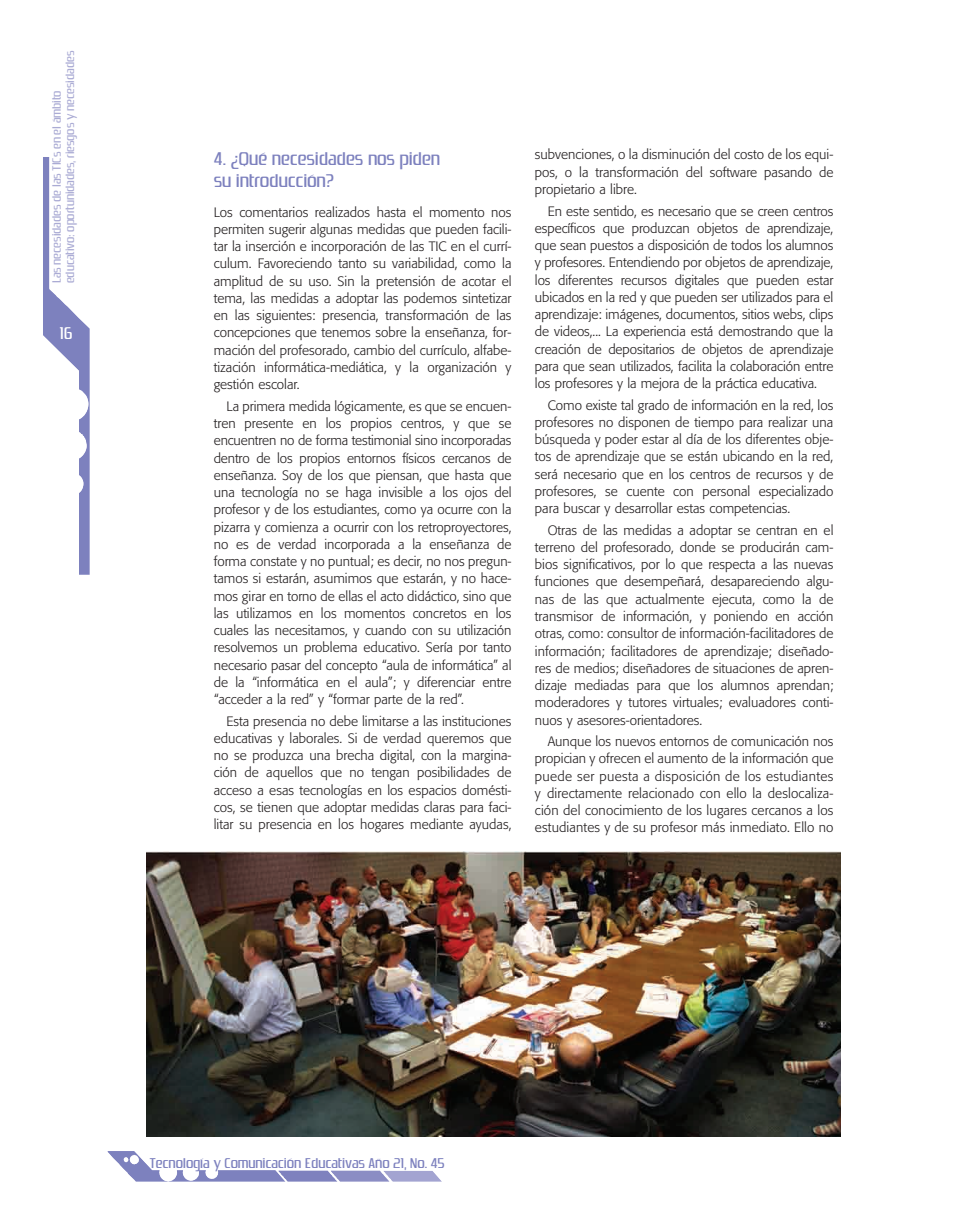
<style>
.page{position:relative;width:961px;height:1231px;background:#fff}
.page>*{position:absolute;margin:0;border:0;box-sizing:border-box;transform-origin:0 0}
.t1{font:19.5px/22.5px "Zrnic";color:#7d81be}
.t2{font:18px "Zrnic";color:#fff}
.t3{font:15px "Zrnic";color:#7d81be}
.t4{font:300 13.5px/17.2px "Formata";color:#231f20;text-align:justify}
.t5{font:12.75px/13.5px "Zrnic";color:#aaabd4}
</style>
<div class="page">
<img style="left:108px;top:1151px;width:177px;height:30px">
<img style="left:43px;top:157px;width:47px;height:418px">
<img style="left:146px;top:851px;width:694px;height:286px">
<p class="t5" style="left:50px;top:283px;width:234px;rotate:-90deg">Las necesidades de las TICs en el ámbito educativo: oportunidades, riesgos y necesidades</p>
<h2 class="t2" style="left:60px;top:324px;width:14px">16</h2>
<h1 class="t1" style="left:214px;top:148px;width:228px">4. ¿Qué necesidades nos piden su introducción?</h1>
<p class="t4" style="left:214px;top:203px;width:299px">Los comentarios realizados hasta el momento nos permiten sugerir algunas medidas que pueden facili&shy;tar la inserción e incorporación de las TIC en el currí&shy;culum. Favoreciendo tanto su variabilidad, como la amplitud de su uso. Sin la pretensión de acotar el tema, las medidas a adoptar las podemos sintetizar en las siguientes: presencia, transformación de las concepciones que tenemos sobre la enseñanza, for&shy;mación del profesorado, cambio del currículo, alfabe&shy;tización informática-mediática, y la organización y gestión escolar.</p>
<p class="t4" style="left:214px;top:397px;width:299px;text-indent:13px">La primera medida lógicamente, es que se encuen&shy;tren presente en los propios centros, y que se encuentren no de forma testimonial sino incorporadas dentro de los propios entornos físicos cercanos de enseñanza. Soy de los que piensan, que hasta que una tecnología no se haga invisible a los ojos del profesor y de los estudiantes, como ya ocurre con la pizarra y comienza a ocurrir con los retroproyectores, no es de verdad incorporada a la enseñanza de forma constate y no puntual; es decir, no nos pregun&shy;tamos si estarán, asumimos que estarán, y no hace&shy;mos girar en torno de ellas el acto didáctico, sino que las utilizamos en los momentos concretos en los cuales las necesitamos, y cuando con su utilización resolvemos un problema educativo. Sería por tanto necesario pasar del concepto “aula de informática” al de la “informática en el aula”; y diferenciar entre “acceder a la red” y “formar parte de la red”.</p>
<p class="t4" style="left:214px;top:712px;width:299px;text-indent:13px">Esta presencia no debe limitarse a las instituciones educativas y laborales. Si de verdad queremos que no se produzca una brecha digital, con la margina&shy;ción de aquellos que no tengan posibilidades de acceso a esas tecnologías en los espacios domésti&shy;cos, se tienen que adoptar medidas claras para faci&shy;litar su presencia en los hogares mediante ayudas,</p>
<p class="t4" style="left:535px;top:146px;width:300px">subvenciones, o la disminución del costo de los equi&shy;pos, o la transformación del software pasando de propietario a libre.</p>
<p class="t4" style="left:535px;top:202px;width:300px;text-indent:13px">En este sentido, es necesario que se creen centros específicos que produzcan objetos de aprendizaje, que sean puestos a disposición de todos los alumnos y profesores. Entendiendo por objetos de aprendizaje, los diferentes recursos digitales que pueden estar ubicados en la red y que pueden ser utilizados para el aprendizaje: imágenes, documentos, sitios webs, clips de videos,... La experiencia está demostrando que la creación de depositarios de objetos de aprendizaje para que sean utilizados, facilita la colaboración entre los profesores y la mejora de la práctica educativa.</p>
<p class="t4" style="left:535px;top:396px;width:300px;text-indent:13px">Como existe tal grado de información en la red, los profesores no disponen de tiempo para realizar una búsqueda y poder estar al día de los diferentes obje&shy;tos de aprendizaje que se están ubicando en la red, será necesario que en los centros de recursos y de profesores, se cuente con personal especializado para buscar y desarrollar estas competencias.</p>
<p class="t4" style="left:535px;top:521px;width:300px;text-indent:13px">Otras de las medidas a adoptar se centran en el terreno del profesorado, donde se producirán cam&shy;bios significativos, por lo que respecta a las nuevas funciones que desempeñará, desapareciendo algu&shy;nas de las que actualmente ejecuta, como la de transmisor de información, y poniendo en acción otras, como: consultor de información-facilitadores de información; facilitadores de aprendizaje; diseñado&shy;res de medios; diseñadores de situaciones de apren&shy;dizaje mediadas para que los alumnos aprendan; moderadores y tutores virtuales; evaluadores conti&shy;nuos y asesores-orientadores.</p>
<p class="t4" style="left:535px;top:733px;width:300px;text-indent:13px">Aunque los nuevos entornos de comunicación nos propician y ofrecen el aumento de la información que puede ser puesta a disposición de los estudiantes y directamente relacionado con ello la deslocaliza&shy;ción del conocimiento de los lugares cercanos a los estudiantes y de su profesor más inmediato. Ello no</p>
<p class="t3" style="left:150px;top:1155px;width:296px">Tecnología y Comunicación Educativas Año 21, No. 45</p>
</div>
